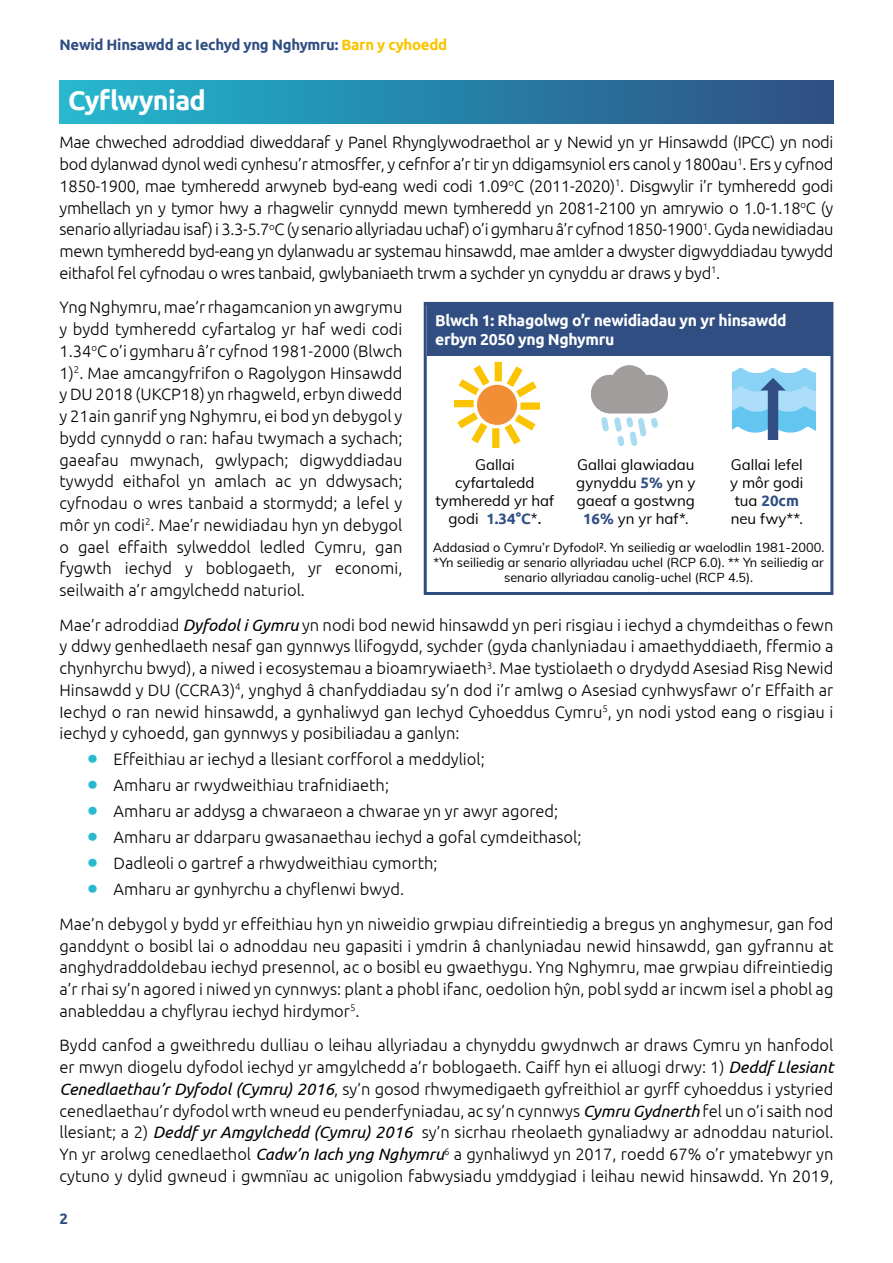
<style>
.page{position:relative;width:893px;height:1263px;background:#fff}
.page>*{position:absolute;margin:0;border:0;box-sizing:border-box;transform-origin:0 0}
.Heading_1{font:700 27px "Ubuntu";letter-spacing:-.025em;color:#fff}
.t1{font:300 16.5px/21.8px "Ubuntu";color:#000;text-align:justify}
.Box_head{font:700 15.75px/18.9px "Ubuntu";letter-spacing:-.02em;color:#fff}
.t2{font:15px/18px "Muli";color:#000;text-align:center}
.t3{font:700 15px "Ubuntu";letter-spacing:-.02em;color:#304e82}
.Diagram_footnote{font:12.75px/15.3px "Muli";color:#000;text-align:center}
.s1{color:#fac400}
.s2{font-weight:400;font-style:italic}
.s3{font-weight:700;font-size:28.5px;color:#29b8ce}
.s4{font-family:"Ubuntu";font-weight:700;color:#304e82}
.s5{font-family:"Ubuntu"}
</style>
<div class="page">
<div style="left:60px;top:80px;width:773px;height:43px;background:linear-gradient(to right,#22b9cf,#2d4e82)"></div>
<div style="left:427px;top:305px;width:403px;height:51px;background:#304e82"></div>
<div style="left:424px;top:302px;width:409px;height:293px;border:3px solid #304e82"></div>
<svg style="left:591px;top:365px;width:77px;height:81px"></svg>
<svg style="left:732px;top:368px;width:83px;height:72px"></svg>
<svg style="left:454px;top:362px;width:86px;height:86px"></svg>
<p class="t3" style="left:60px;top:35px;width:389px">Newid Hinsawdd ac Iechyd yng Nghymru: <span class="s1">Barn y cyhoedd</span></p>
<p class="Heading_1" style="left:68px;top:84px;width:139px">Cyflwyniad</p>
<p class="t1" style="left:60px;top:131px;width:775px">Mae chweched adroddiad diweddaraf y Panel Rhynglywodraethol ar y Newid yn yr Hinsawdd (IPCC) yn nodi bod dylanwad dynol wedi cynhesu’r atmosffer, y cefnfor a’r tir yn ddigamsyniol ers canol y 1800au<sup>1</sup>. Ers y cyfnod 1850-1900, mae tymheredd arwyneb byd-eang wedi codi 1.09<sup>o</sup>C (2011-2020)<sup>1</sup>. Disgwylir i’r tymheredd godi ymhellach yn y tymor hwy a rhagwelir cynnydd mewn tymheredd yn 2081-2100 yn amrywio o 1.0-1.18<sup>o</sup>C (y senario allyriadau isaf) i 3.3-5.7<sup>o</sup>C (y senario allyriadau uchaf) o’i gymharu â’r cyfnod 1850-1900<sup>1</sup>. Gyda newidiadau mewn tymheredd byd-eang yn dylanwadu ar systemau hinsawdd, mae amlder a dwyster digwyddiadau tywydd eithafol fel cyfnodau o wres tanbaid, gwlybaniaeth trwm a sychder yn cynyddu ar draws y byd<sup>1</sup>.</p>
<p class="t1" style="left:60px;top:296px;width:344px">Yng Nghymru, mae’r rhagamcanion yn awgrymu y bydd tymheredd cyfartalog yr haf wedi codi 1.34<sup>o</sup>C o’i gymharu â’r cyfnod 1981-2000 (Blwch 1)<sup>2</sup>. Mae amcangyfrifon o Ragolygon Hinsawdd y DU 2018 (UKCP18) yn rhagweld, erbyn diwedd y 21ain ganrif yng Nghymru, ei bod yn debygol y bydd cynnydd o ran: hafau twymach a sychach; gaeafau mwynach, gwlypach; digwyddiadau tywydd eithafol yn amlach ac yn ddwysach; cyfnodau o wres tanbaid a stormydd; a lefel y môr yn codi<sup>2</sup>. Mae’r newidiadau hyn yn debygol o gael effaith sylweddol ledled Cymru, gan fygwth iechyd y boblogaeth, yr economi, seilwaith a’r amgylchedd naturiol.</p>
<p class="t1" style="left:60px;top:613px;width:775px">Mae’r adroddiad <span class="s2">Dyfodol i Gymru</span> yn nodi bod newid hinsawdd yn peri risgiau i iechyd a chymdeithas o fewn y ddwy genhedlaeth nesaf gan gynnwys llifogydd, sychder (gyda chanlyniadau i amaethyddiaeth, ffermio a chynhyrchu bwyd), a niwed i ecosystemau a bioamrywiaeth<sup>3</sup>. Mae tystiolaeth o drydydd Asesiad Risg Newid Hinsawdd y DU (CCRA3)<sup>4</sup>, ynghyd â chanfyddiadau sy’n dod i’r amlwg o Asesiad cynhwysfawr o’r Effaith ar Iechyd o ran newid hinsawdd, a gynhaliwyd gan Iechyd Cyhoeddus Cymru<sup>5</sup>, yn nodi ystod eang o risgiau i iechyd y cyhoedd, gan gynnwys y posibiliadau a ganlyn:</p>
<p class="t1" style="left:87px;top:748px;width:399px"><span class="s3">•</span> Effeithiau ar iechyd a llesiant corfforol a meddyliol;</p>
<p class="t1" style="left:87px;top:774px;width:303px"><span class="s3">•</span> Amharu ar rwydweithiau trafnidiaeth;</p>
<p class="t1" style="left:87px;top:800px;width:472px"><span class="s3">•</span> Amharu ar addysg a chwaraeon a chwarae yn yr awyr agored;</p>
<p class="t1" style="left:87px;top:826px;width:496px"><span class="s3">•</span> Amharu ar ddarparu gwasanaethau iechyd a gofal cymdeithasol;</p>
<p class="t1" style="left:87px;top:852px;width:352px"><span class="s3">•</span> Dadleoli o gartref a rhwydweithiau cymorth;</p>
<p class="t1" style="left:87px;top:878px;width:318px"><span class="s3">•</span> Amharu ar gynhyrchu a chyflenwi bwyd.</p>
<p class="t1" style="left:60px;top:913px;width:775px">Mae’n debygol y bydd yr effeithiau hyn yn niweidio grwpiau difreintiedig a bregus yn anghymesur, gan fod ganddynt o bosibl lai o adnoddau neu gapasiti i ymdrin â chanlyniadau newid hinsawdd, gan gyfrannu at anghydraddoldebau iechyd presennol, ac o bosibl eu gwaethygu. Yng Nghymru, mae grwpiau difreintiedig a’r rhai sy’n agored i niwed yn cynnwys: plant a phobl ifanc, oedolion hŷn, pobl sydd ar incwm isel a phobl ag anableddau a chyflyrau iechyd hirdymor<sup>5</sup>.</p>
<p class="t1" style="left:60px;top:1034px;width:775px">Bydd canfod a gweithredu dulliau o leihau allyriadau a chynyddu gwydnwch ar draws Cymru yn hanfodol er mwyn diogelu dyfodol iechyd yr amgylchedd a’r boblogaeth. Caiff hyn ei alluogi drwy: 1) <span class="s2">Deddf Llesiant Cenedlaethau’r Dyfodol (Cymru) 2016</span>, sy’n gosod rhwymedigaeth gyfreithiol ar gyrff cyhoeddus i ystyried cenedlaethau’r dyfodol wrth wneud eu penderfyniadau, ac sy’n cynnwys <span class="s2">Cymru Gydnerth</span> fel un o’i saith nod llesiant; a 2) <span class="s2">Deddf yr Amgylchedd (Cymru) 2016</span> sy’n sicrhau rheolaeth gynaliadwy ar adnoddau naturiol.<br>Yn yr arolwg cenedlaethol <span class="s2">Cadw’n Iach yng Nghymru</span><sup>6</sup> a gynhaliwyd yn 2017, roedd 67% o’r ymatebwyr yn cytuno y dylid gwneud i gwmnïau ac unigolion fabwysiadu ymddygiad i leihau newid hinsawdd. Yn 2019,</p>
<p class="Box_head" style="left:435px;top:310px;width:353px">Blwch 1: Rhagolwg o’r newidiadau yn yr hinsawdd erbyn 2050 yng Nghymru</p>
<p class="t2" style="left:435px;top:455px;width:120px">Gallai cyfartaledd tymheredd yr haf godi <span class="s4">1.34°C</span>*<span class="s5">.</span></p>
<p class="t2" style="left:576px;top:455px;width:121px">Gallai glawiadau gynyddu <span class="s4">5%</span> yn y gaeaf a gostwng<br><span class="s4">16%</span> yn yr haf*.</p>
<p class="t2" style="left:730px;top:455px;width:75px;text-align:left">Gallai lefel y môr godi tua <span class="s4">20cm </span>neu fwy**.</p>
<p class="Diagram_footnote" style="left:433px;top:539px;width:393px">Addasiad o Cymru’r Dyfodol2. Yn seiliedig ar waelodlin 1981-2000. *Yn seiliedig ar senario allyriadau uchel (RCP 6.0). ** Yn seiliedig ar senario allyriadau canolig-uchel (RCP 4.5).</p>
<p class="t3" style="left:60px;top:1210px;width:10px">2</p>
</div>
